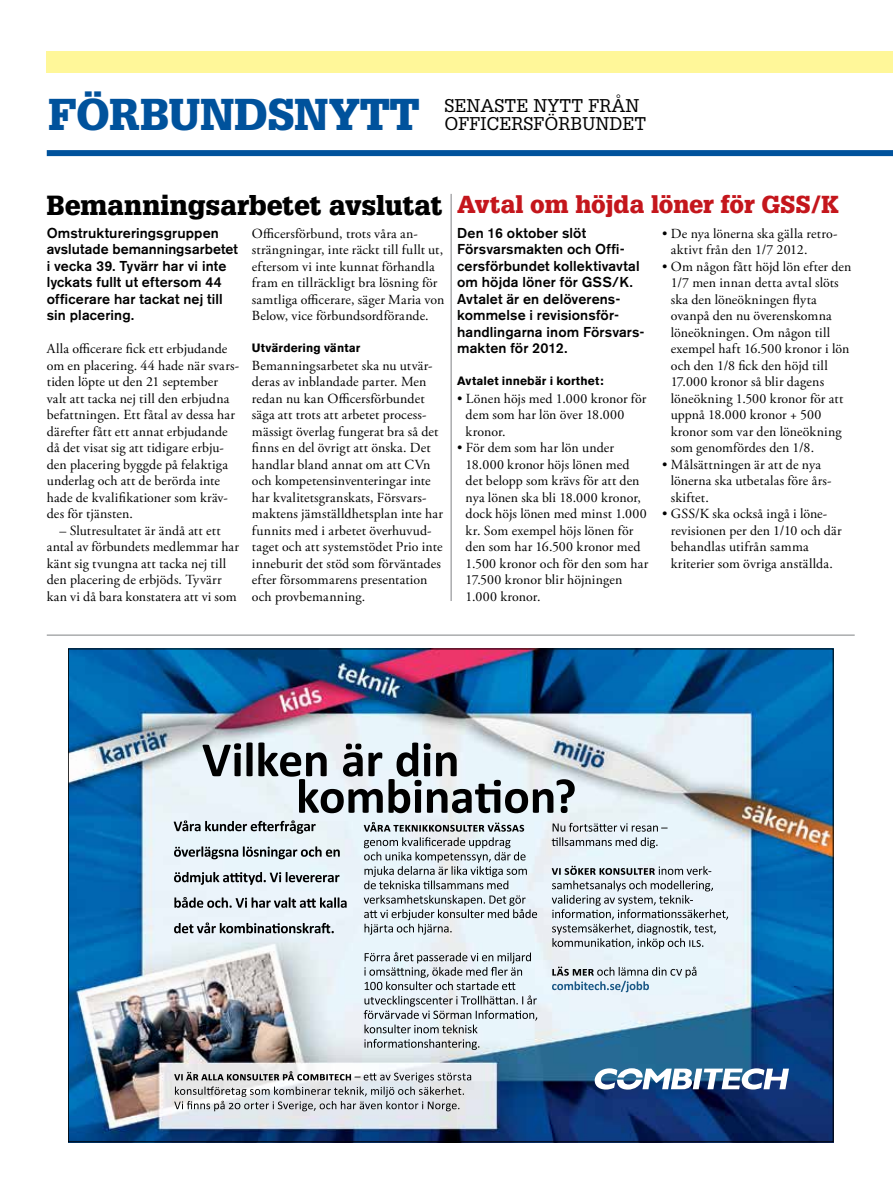
<style>
.page{position:relative;width:893px;height:1191px;background:#fff}
.page>*{position:absolute;margin:0;border:0;box-sizing:border-box;transform-origin:0 0}
.t1{font:900 43.5px "Glypha";letter-spacing:-.005em;color:#00529c}
.t2{font:900 27px "Glypha";letter-spacing:.005em;color:#000}
.t3{font:900 24px "Glypha";color:#c4161c}
.t4{font:18px/18px "Glypha";color:#000}
.t5{font:500 14.25px/16.5px "Akzidenz Grotesk BE";letter-spacing:.01em;color:#000}
.t6{font:13.8px/16.5px "Adobe Garamond Pro";letter-spacing:.01em;color:#000}
.t7{font:700 12px "Akzidenz Grotesk BE";letter-spacing:.005em;color:#000}
</style>
<div class="page">
<img style="left:70px;top:650px;width:761px;height:490px">
<svg style="left:174px;top:922px;width:160px;height:11px;background:#969ca0"></svg>
<svg style="left:174px;top:897px;width:173px;height:10px;background:#979da2"></svg>
<svg style="left:174px;top:872px;width:165px;height:12px;background:#9ca3a8"></svg>
<svg style="left:174px;top:846px;width:166px;height:13px;background:#a0a8ac"></svg>
<svg style="left:174px;top:820px;width:142px;height:13px;background:#a0a7ab"></svg>
<svg style="left:364px;top:1039px;width:115px;height:11px"></svg>
<svg style="left:364px;top:952px;width:173px;height:81px;background:#c4ccd1"></svg>
<svg style="left:364px;top:895px;width:173px;height:39px;background:#c5cfd4"></svg>
<svg style="left:364px;top:837px;width:163px;height:52px;background:#c0c9cd"></svg>
<svg style="left:364px;top:822px;width:160px;height:9px"></svg>
<svg style="left:203px;top:742px;width:372px;height:71px;background:#a8afb3"></svg>
<svg style="left:595px;top:1068px;width:194px;height:21px"></svg>
<svg style="left:552px;top:966px;width:144px;height:26px;background:#bfcdd6"></svg>
<svg style="left:552px;top:865px;width:176px;height:84px;background:#c4ccd2"></svg>
<svg style="left:552px;top:837px;width:105px;height:11px"></svg>
<svg style="left:553px;top:823px;width:115px;height:8px"></svg>
<svg style="left:174px;top:1071px;width:297px;height:40px;background:#c1c3c6"></svg>
<hr style="left:47px;top:635px;width:808px;height:1px;background:#808285">
<hr style="left:451px;top:194px;width:1px;height:407px;background:#808285">
<div style="left:47px;top:51px;width:846px;height:21px;background:#fff799"></div>
<div style="left:47px;top:150px;width:846px;height:6px;background:#00529c"></div>
<h1 class="t1" style="left:48px;top:88px;width:186px">Förbundsn</h1>
<h1 class="t1" style="left:329px;top:88px;width:63px">ytt</h1>
<h3 class="t4" style="left:444px;top:96px;width:198px">SENASTE NYTT FRÅN<br>OFFICERSFÖRBUNDET</h3>
<h2 class="t2" style="left:47px;top:189px;width:397px">Bemanningsarbetet avslutat</h2>
<p class="t5" style="left:47px;top:224px;width:193px">Omstruktureringsgruppen avslutade bemanningsarbetet i vecka 39. Tyvärr har vi inte lyckats fullt ut eftersom 44 officerare har tackat nej till sin placering.</p>
<p class="t6" style="left:47px;top:341px;width:194px">Alla officerare fick ett erbjudande om en placering. 44 hade när svars&shy;tiden löpte ut den 21 september valt att tacka nej till den erbjudna befattningen. Ett fåtal av dessa har därefter fått ett annat erbjudande då det visat sig att tidigare erbju&shy;den placering byggde på felaktiga underlag och att de berörda inte hade de kvalifikationer som kräv&shy;des för tjänsten.</p>
<p class="t6" style="left:47px;top:523px;width:194px;text-indent:13px">– Slutresultatet är ändå att ett antal av förbundets medlemmar har känt sig tvungna att tacka nej till den placering de erbjöds. Tyvärr kan vi då bara konstatera att vi som</p>
<p class="t6" style="left:252px;top:226px;width:194px">Officersförbund, trots våra an&shy;strängningar, inte räckt till fullt ut, eftersom vi inte kunnat förhandla fram en tillräckligt bra lösning för samtliga officerare, säger Maria von Below, vice förbundsordförande.</p>
<p class="t7" style="left:252px;top:341px;width:110px">Utvärdering väntar</p>
<p class="t6" style="left:252px;top:358px;width:193px">Bemanningsarbetet ska nu utvär&shy;deras av inblandade parter. Men redan nu kan Officersförbundet säga att trots att arbetet process&shy;mässigt överlag fungerat bra så det finns en del övrigt att önska. Det handlar bland annat om att CVn och kompetensinventeringar inte har kvalitetsgranskats, Försvars&shy;maktens jämställdhetsplan inte har funnits med i arbetet överhuvud&shy;taget och att systemstödet Prio inte inneburit det stöd som förväntades efter försommarens presentation och provbemanning.</p>
<h3 class="t3" style="left:457px;top:189px;width:383px">Avtal om höjda löner för GSS/K</h3>
<p class="t5" style="left:457px;top:224px;width:189px">Den 16 oktober slöt<br>Försvarsmakten och Offi&shy;cersförbundet kollektivavtal om höjda löner för GSS/K.<br>Avtalet är en delöverens&shy;kommelse i revisionsför&shy;handlingarna inom Försvars&shy;makten för 2012.</p>
<p class="t7" style="left:457px;top:374px;width:148px">Avtalet innebär i korthet:</p>
<p class="t6" style="left:466px;top:391px;width:182px;text-indent:-9px">• Lönen höjs med 1.000 kronor för dem som har lön över 18.000 kronor.</p>
<p class="t6" style="left:466px;top:440px;width:184px;text-indent:-9px">• För dem som har lön under<br>18.000 kronor höjs lönen med det belopp som krävs för att den nya lönen ska bli 18.000 kronor, dock höjs lönen med minst 1.000 kr. Som exempel höjs lönen för den som har 16.500 kronor med<br>1.500 kronor och för den som har<br>17.500 kronor blir höjningen<br>1.000 kronor.</p>
<p class="t6" style="left:671px;top:226px;width:168px;text-indent:-9px">• De nya lönerna ska gälla retro&shy;aktivt från den 1/7 2012.</p>
<p class="t6" style="left:671px;top:259px;width:182px;text-indent:-9px">• Om någon fått höjd lön efter den<br>1/7 men innan detta avtal slöts ska den löneökningen flyta ovanpå den nu överenskomna löneökningen. Om någon till exempel haft 16.500 kronor i lön och den 1/8 fick den höjd till<br>17.000 kronor så blir dagens löneökning 1.500 kronor för att uppnå 18.000 kronor + 500 kronor som var den löneökning som genomfördes den 1/8.</p>
<p class="t6" style="left:671px;top:457px;width:162px;text-indent:-9px">• Målsättningen är att de nya lönerna ska utbetalas före års&shy;skiftet.</p>
<p class="t6" style="left:671px;top:506px;width:172px;text-indent:-9px">• GSS/K ska också ingå i löne&shy;revisionen per den 1/10 och där behandlas utifrån samma kriterier som övriga anställda.</p>
</div>
